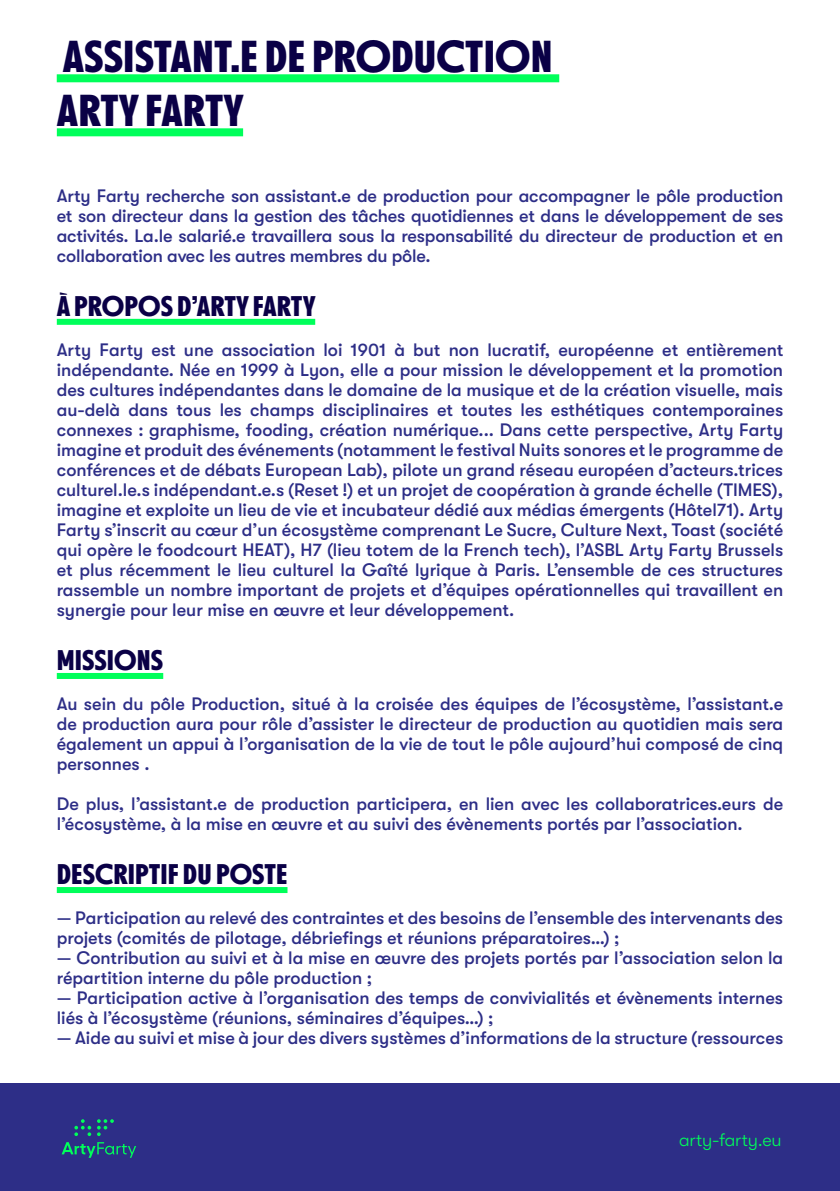
<style>
.page{position:relative;width:840px;height:1191px;background:#fff}
.page>*{position:absolute;margin:0;border:0;box-sizing:border-box;transform-origin:0 0}
.t1{font:700 44px/54px "NEXT Poster";letter-spacing:.005em;color:#0a0046}
.t2{font:700 28px "NEXT Poster";letter-spacing:.005em;color:#0a0046}
.t3{font:500 18px/20px "GT Walsheim Pro";color:#2d2e87}
.t4{font:300 18px "GT Walsheim Pro";letter-spacing:-.01em;color:#00ff5a}
</style>
<div class="page">
<div style="left:0;top:1083px;width:839px;height:108px;background:#2d2e87"></div>
<div style="left:57px;top:74px;width:502px;height:8px;background:#00ff5a"></div>
<div style="left:57px;top:128px;width:186px;height:8px;background:#00ff5a"></div>
<div style="left:57px;top:319px;width:258px;height:6px;background:#00ff5a"></div>
<div style="left:57px;top:673px;width:106px;height:6px;background:#00ff5a"></div>
<div style="left:57px;top:887px;width:230px;height:6px;background:#00ff5a"></div>
<svg style="left:62px;top:1142px;width:74px;height:15px"></svg>
<svg style="left:97px;top:1119px;width:17px;height:17px"></svg>
<svg style="left:74px;top:1119px;width:17px;height:17px"></svg>
<h1 class="t1" style="left:57px;top:30px;width:497px">ASSISTANT.E DE PRODUCTION<br>ARTY FARTY</h1>
<p class="t3" style="left:57px;top:186px;width:727px;text-align:justify">Arty Farty recherche son assistant.e de production pour accompagner le pôle production et son directeur dans la gestion des tâches quotidiennes et dans le développement de ses activités. La.le salarié.e travaillera sous la responsabilité du directeur de production et en collaboration avec les autres membres du pôle.</p>
<h2 class="t2" style="left:57px;top:289px;width:260px">À PROPOS D’ARTY FARTY</h2>
<p class="t3" style="left:57px;top:340px;width:727px;text-align:justify">Arty Farty est une association loi 1901 à but non lucratif, européenne et entièrement indépendante. Née en 1999 à Lyon, elle a pour mission le développement et la promotion des cultures indépendantes dans le domaine de la musique et de la création visuelle, mais au-delà dans tous les champs disciplinaires et toutes les esthétiques contemporaines connexes : graphisme, fooding, création numérique... Dans cette perspective, Arty Farty imagine et produit des événements (notamment le festival Nuits sonores et le programme de conférences et de débats European Lab), pilote un grand réseau européen d’acteurs.trices culturel.le.s indépendant.e.s (Reset !) et un projet de coopération à grande échelle (TIMES), imagine et exploite un lieu de vie et incubateur dédié aux médias émergents (Hôtel71). Arty Farty s’inscrit au cœur d’un écosystème comprenant Le Sucre, Culture Next, Toast (société qui opère le foodcourt HEAT), H7 (lieu totem de la French tech), l’ASBL Arty Farty Brussels et plus récemment le lieu culturel la Gaîté lyrique à Paris. L’ensemble de ces structures rassemble un nombre important de projets et d’équipes opérationnelles qui travaillent en synergie pour leur mise en œuvre et leur développement.</p>
<h2 class="t2" style="left:57px;top:643px;width:108px">MISSIONS</h2>
<p class="t3" style="left:57px;top:694px;width:727px;text-align:justify">Au sein du pôle Production, situé à la croisée des équipes de l’écosystème, l’assistant.e de production aura pour rôle d’assister le directeur de production au quotidien mais sera également un appui à l’organisation de la vie de tout le pôle aujourd’hui composé de cinq personnes .</p>
<p class="t3" style="left:57px;top:794px;width:727px">De plus, l’assistant.e de production participera, en lien avec les collaboratrices.eurs de l’écosystème, à la mise en œuvre et au suivi des évènements portés par l’association.</p>
<h2 class="t2" style="left:57px;top:857px;width:232px">DESCRIPTIF DU POSTE</h2>
<p class="t3" style="left:57px;top:908px;width:727px">— Participation au relevé des contraintes et des besoins de l’ensemble des intervenants des projets (comités de pilotage, débriefings et réunions préparatoires…) ;</p>
<p class="t3" style="left:57px;top:948px;width:727px">— Contribution au suivi et à la mise en œuvre des projets portés par l’association selon la répartition interne du pôle production ;</p>
<p class="t3" style="left:57px;top:988px;width:727px">— Participation active à l’organisation des temps de convivialités et évènements internes liés à l’écosystème (réunions, séminaires d’équipes…) ;</p>
<p class="t3" style="left:57px;top:1028px;width:727px">— Aide au suivi et mise à jour des divers systèmes d’informations de la structure (ressources</p>
<p class="t4" style="left:678px;top:1130px;width:104px">arty-farty.eu</p>
</div>
